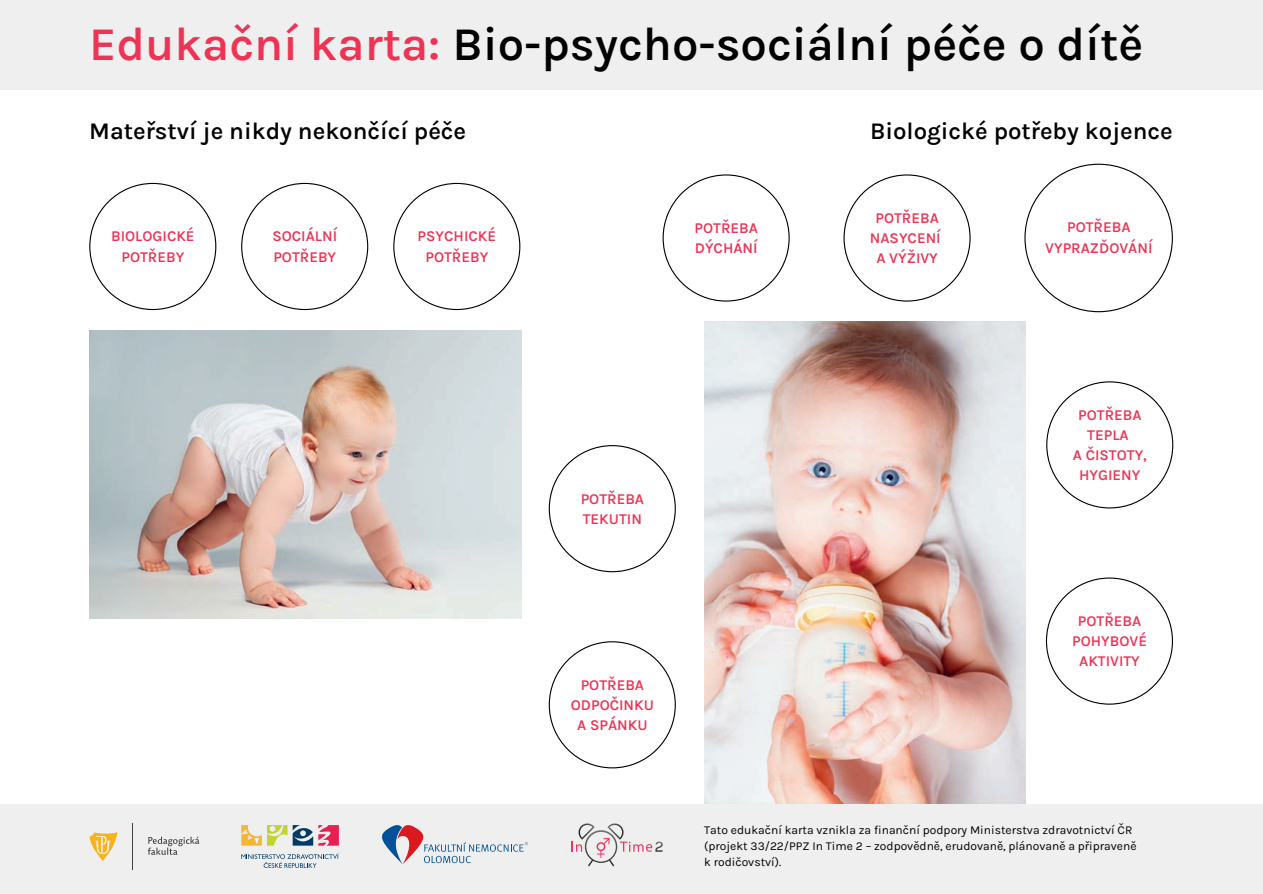
<style>
.page{position:relative;width:1263px;height:894px;background:#fff}
.page>*{position:absolute;margin:0;border:0;box-sizing:border-box;transform-origin:0 0}
.t1{font:600 47.25px "Karla";color:#000}
.t2{font:600 24px "Karla";color:#000}
.t3{font:600 15px/20.2px "Karla";color:#ee3354;text-align:center}
.t4{font:12px/16px "Karla";color:#000}
.s1{color:#ee3354}
</style>
<div class="page">
<div style="left:0;top:803px;width:1263px;height:90px;background:#efefef"></div>
<div style="left:0;top:0;width:1263px;height:89px;background:#efefef"></div>
<svg style="left:572px;top:823px;width:91px;height:43px"></svg>
<svg style="left:382px;top:825px;width:146px;height:38px"></svg>
<svg style="left:241px;top:853px;width:98px;height:14px"></svg>
<svg style="left:241px;top:825px;width:98px;height:20px"></svg>
<hr style="left:132px;top:823px;width:1px;height:46px;background:#424242">
<svg style="left:148px;top:836px;width:51px;height:18px"></svg>
<svg style="left:89px;top:832px;width:28px;height:28px"></svg>
<svg style="left:89px;top:183px;width:127px;height:127px"></svg>
<svg style="left:241px;top:183px;width:127px;height:127px"></svg>
<svg style="left:393px;top:183px;width:127px;height:127px"></svg>
<svg style="left:663px;top:174px;width:127px;height:127px"></svg>
<svg style="left:549px;top:445px;width:127px;height:127px"></svg>
<svg style="left:1046px;top:381px;width:127px;height:127px"></svg>
<svg style="left:549px;top:641px;width:127px;height:127px"></svg>
<svg style="left:1046px;top:577px;width:127px;height:127px"></svg>
<svg style="left:843px;top:174px;width:128px;height:127px"></svg>
<svg style="left:1024px;top:164px;width:149px;height:148px"></svg>
<img style="left:704px;top:321px;width:322px;height:482px">
<img style="left:89px;top:330px;width:432px;height:288px">
<h1 class="t1" style="left:89px;top:17px;width:1056px"><span class="s1">Edukační karta:</span> Bio-psycho-sociální péče o dítě</h1>
<h2 class="t2" style="left:89px;top:117px;width:378px">Mateřství je nikdy nekončící péče</h2>
<h2 class="t2" style="left:870px;top:117px;width:304px">Biologické potřeby kojence</h2>
<p class="t3" style="left:111px;top:226px;width:85px">BIOLOGICKÉ<br>POTŘEBY</p>
<p class="t3" style="left:272px;top:226px;width:66px;text-align:left">SOCIÁLNÍ<br>POTŘEBY</p>
<p class="t3" style="left:418px;top:226px;width:80px">PSYCHICKÉ<br>POTŘEBY</p>
<p class="t3" style="left:694px;top:218px;width:65px;text-align:left">POTŘEBA<br>DÝCHÁNÍ</p>
<p class="t3" style="left:581px;top:488px;width:65px;text-align:left">POTŘEBA<br>TEKUTIN</p>
<p class="t3" style="left:571px;top:674px;width:85px">POTŘEBA<br>ODPOČINKU<br>A SPÁNKU</p>
<p class="t3" style="left:870px;top:208px;width:72px">POTŘEBA<br>NASYCENÍ<br>A VÝŽIVY</p>
<p class="t3" style="left:1045px;top:217px;width:109px">POTŘEBA<br>VYPRAZĎOVÁNÍ</p>
<p class="t3" style="left:1073px;top:404px;width:76px">POTŘEBA<br>TEPLA<br>A ČISTOTY,<br>HYGIENY</p>
<p class="t3" style="left:1072px;top:610px;width:76px">POTŘEBA<br>POHYBOVÉ<br>AKTIVITY</p>
<p class="t4" style="left:704px;top:821px;width:434px">Tato edukační karta vznikla za finanční podpory Ministerstva zdravotnictví ČR (projekt 33/22/PPZ In Time 2 – zodpovědně, erudovaně, plánovaně a připraveně k rodičovství).</p>
</div>
